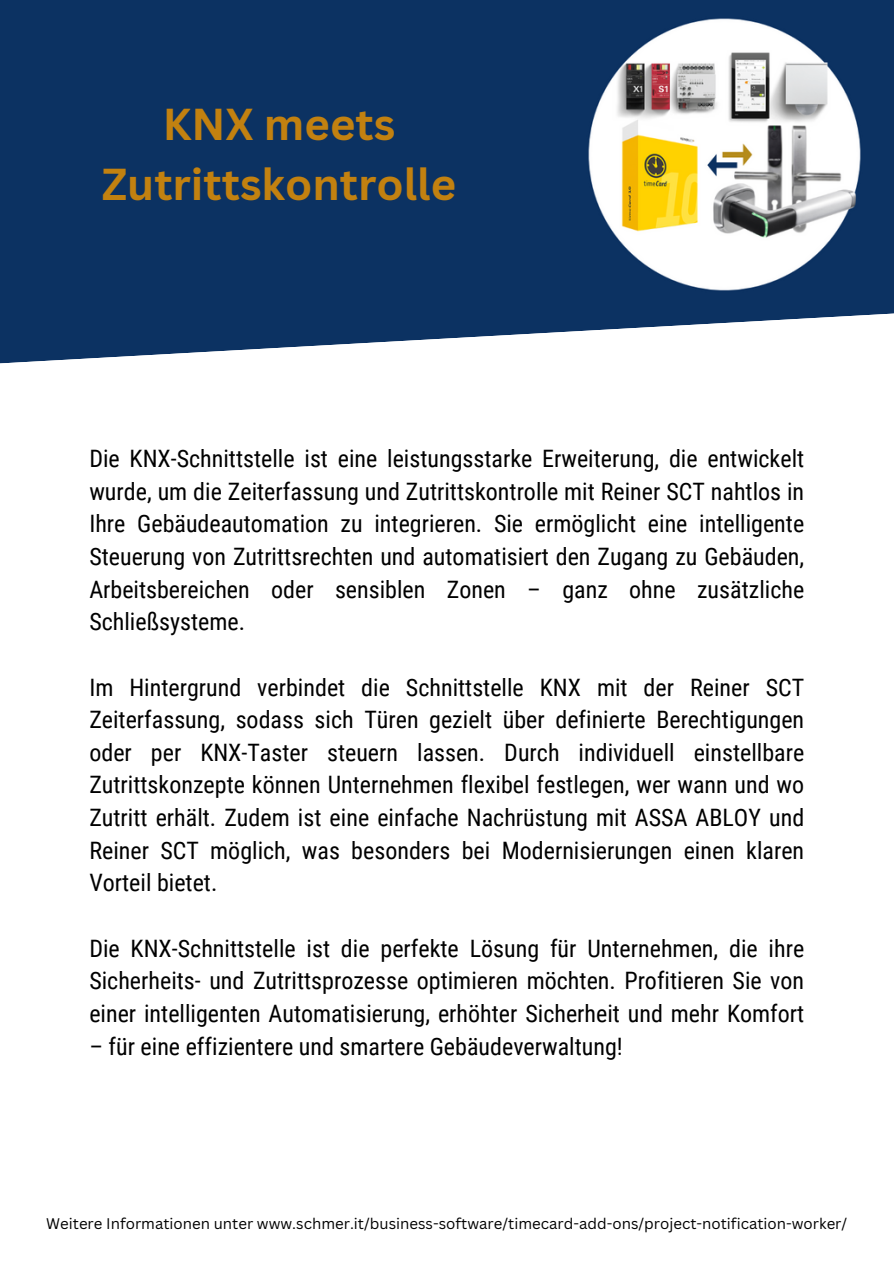
<style>
.page{position:relative;width:894px;height:1264px;background:#fff}
.page>*{position:absolute;margin:0;border:0;box-sizing:border-box;transform-origin:0 0}
.t1{font:700 43.5px/60.8px "Canva Sans";color:#c28110;text-align:center}
.t2{font:24px/32.7px "Roboto Condensed";color:#000;text-align:justify}
.t3{font:15px "Canva Sans";color:#000}
</style>
<div class="page">
<svg style="left:0;top:0;width:893px;height:364px;background:#234671"></svg>
<img style="left:573px;top:3px;width:302px;height:303px">
<h2 class="t1" style="left:102px;top:92px;width:355px">KNX meets<br>Zutrittskontrolle</h2>
<h1 class="t2" style="left:89px;top:442px;width:716px">Die KNX-Schnittstelle ist eine leistungsstarke Erweiterung, die entwickelt wurde, um die Zeiterfassung und Zutrittskontrolle mit Reiner SCT nahtlos in Ihre Gebäudeautomation zu integrieren. Sie ermöglicht eine intelligente Steuerung von Zutrittsrechten und automatisiert den Zugang zu Gebäuden, Arbeitsbereichen oder sensiblen Zonen – ganz ohne zusätzliche Schließsysteme.</h1>
<p class="t2" style="left:89px;top:671px;width:716px">Im Hintergrund verbindet die Schnittstelle KNX mit der Reiner SCT Zeiterfassung, sodass sich Türen gezielt über definierte Berechtigungen oder per KNX-Taster steuern lassen. Durch individuell einstellbare Zutrittskonzepte können Unternehmen flexibel festlegen, wer wann und wo Zutritt erhält. Zudem ist eine einfache Nachrüstung mit ASSA ABLOY und Reiner SCT möglich, was besonders bei Modernisierungen einen klaren Vorteil bietet.</p>
<h2 class="t2" style="left:89px;top:932px;width:716px">Die KNX-Schnittstelle ist die perfekte Lösung für Unternehmen, die ihre Sicherheits- und Zutrittsprozesse optimieren möchten. Profitieren Sie von einer intelligenten Automatisierung, erhöhter Sicherheit und mehr Komfort</h2>
<h2 class="t2" style="left:89px;top:1030px;width:535px">– für eine effizientere und smartere Gebäudeverwaltung!</h2>
<h2 class="t3" style="left:46px;top:1213px;width:802px">Weitere Informationen unter www.schmer.it/business-software/timecard-add-ons/project-notification-worker/</h2>
</div>
